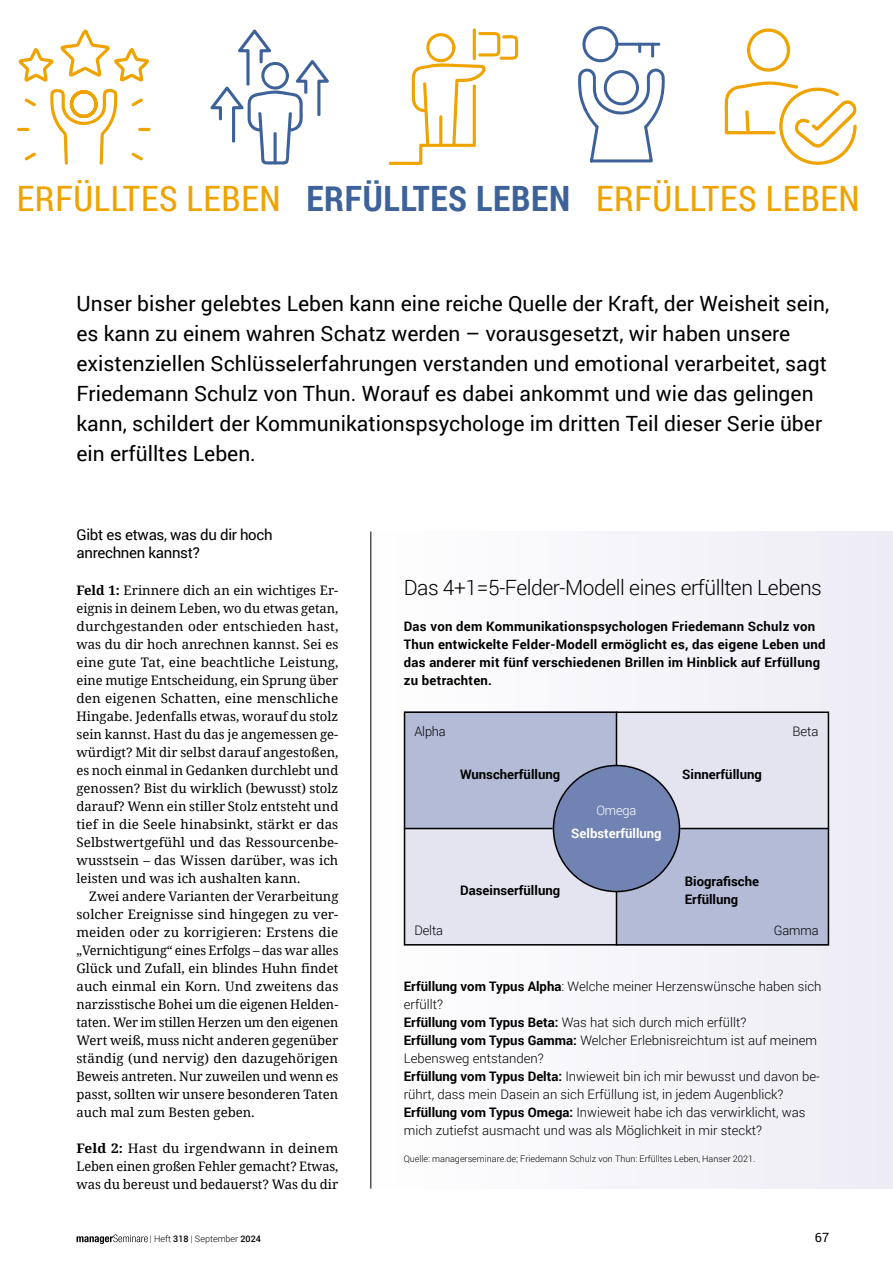
<style>
.page{position:relative;width:893px;height:1263px;background:#fff}
.page>*{position:absolute;margin:0;border:0;box-sizing:border-box;transform-origin:0 0}
.t1{font:34.95px "Roboto Condensed";letter-spacing:.02em;color:#efa300}
.Vorspann{font:21px/30px "Roboto";color:#000}
.Standard_Titel{font:300 21px "Roboto";letter-spacing:-.02em;color:#000}
.Subhead{font:15px/18px "Roboto";letter-spacing:-.02em;color:#000}
.t2{font:13.2px/18px "Droid Serif";color:#000;text-align:justify}
.Standard_Paragraph{font:300 13.2px/18px "Roboto";color:#000}
.Standard_Vorspann{font:700 13.2px/18px "Roboto";letter-spacing:.02em;color:#000}
.t3{font:13.2px/18px "Droid Serif";color:#000;text-align:justify;scale:1.04 1}
.Standard_Vorspann-2{font:700 13.2px "Roboto";color:#000}
.t4{font:700 13.2px "Roboto";color:#fff}
.t5{font:300 13.2px "Roboto";letter-spacing:-.01em;color:#fff}
.t6{font:12.75px "Roboto";color:#000}
.Standard_Quelle{font:300 9px "Roboto";color:#000}
.s1{font-weight:700;color:#3d629a}
.s2{font-weight:700}
.s3{font-weight:500}
</style>
<div class="page">
<svg style="left:77px;top:1234px;width:71px;height:10px"></svg>
<svg style="left:17px;top:29px;width:134px;height:136px"></svg>
<svg style="left:210px;top:29px;width:119px;height:136px"></svg>
<svg style="left:388px;top:28px;width:131px;height:137px"></svg>
<svg style="left:578px;top:26px;width:87px;height:137px"></svg>
<svg style="left:747px;top:28px;width:44px;height:44px"></svg>
<svg style="left:724px;top:81px;width:133px;height:84px"></svg>
<div style="left:371px;top:531px;width:522px;height:657px;background:#f6f5fa"></div>
<div style="left:404px;top:711px;width:212px;height:117px;background:#b4bbd6"></div>
<div style="left:404px;top:828px;width:212px;height:117px;background:#e3e4f0"></div>
<div style="left:616px;top:828px;width:213px;height:117px;background:#b4bbd6"></div>
<div style="left:616px;top:711px;width:213px;height:117px;background:#e3e4f0"></div>
<div style="left:404px;top:711px;width:425px;height:234px;border:2px solid #000"></div>
<div style="left:553px;top:765px;width:126px;height:126px;background:#7183b2;border-radius:50%"></div>
<hr style="left:616px;top:711px;width:1px;height:54px;background:#000">
<hr style="left:616px;top:891px;width:1px;height:54px;background:#000">
<hr style="left:680px;top:828px;width:149px;height:1px;background:#000">
<hr style="left:404px;top:828px;width:149px;height:1px;background:#000">
<hr style="left:371px;top:531px;width:1px;height:657px;background:#000">
<h1 class="t1" style="left:17px;top:175px;width:844px">ERFÜLLTES LEBEN <span class="s1">ERFÜLLTES LEBEN</span> ERFÜLLTES LEBEN</h1>
<p class="Vorspann" style="left:77px;top:288px;width:754px">Unser bisher gelebtes Leben kann eine reiche Quelle der Kraft, der Weisheit sein, es kann zu einem wahren Schatz werden – vorausgesetzt, wir haben unsere existenziellen Schlüsselerfahrungen verstanden und emotional verarbeitet, sagt Friedemann Schulz von Thun. Worauf es dabei ankommt und wie das gelingen kann, schildert der Kommunikationspsychologe im dritten Teil dieser Serie über ein erfülltes Leben.</p>
<p class="Subhead" style="left:77px;top:526px;width:198px">Gibt es etwas, was du dir hoch anrechnen kannst?</p>
<p class="t2" style="left:77px;top:581px;width:263px"><span class="s2">Feld 1:</span> Erinnere dich an ein wichtiges Er&shy;eignis in deinem Leben, wo du etwas getan, durchgestanden oder entschieden hast, was du dir hoch anrechnen kannst. Sei es eine gute Tat, eine beachtliche Leistung, eine mutige Entscheidung, ein Sprung über den eigenen Schatten, eine menschliche Hingabe. Jedenfalls etwas, worauf du stolz sein kannst. Hast du das je angemessen ge&shy;würdigt? Mit dir selbst darauf angestoßen, es noch einmal in Gedanken durchlebt und genossen? Bist du wirklich (bewusst) stolz darauf? Wenn ein stiller Stolz entsteht und tief in die Seele hinabsinkt, stärkt er das Selbstwertgefühl und das Ressourcenbe&shy;wusstsein – das Wissen darüber, was ich leisten und was ich aushalten kann.</p>
<p class="t2" style="left:77px;top:887px;width:263px;text-indent:13px">Zwei andere Varianten der Verarbeitung solcher Ereignisse sind hingegen zu ver&shy;meiden oder zu korrigieren: Erstens die „Vernichtigung“ eines Erfolgs – das war alles Glück und Zufall, ein blindes Huhn findet auch einmal ein Korn. Und zweitens das narzisstische Bohei um die eigenen Helden&shy;taten. Wer im stillen Herzen um den eigenen Wert weiß, muss nicht anderen gegenüber ständig (und nervig) den dazugehörigen Beweis antreten. Nur zuweilen und wenn es passt, sollten wir unsere besonderen Taten auch mal zum Besten geben.</p>
<p class="t3" style="left:77px;top:1139px;width:253px"><span class="s2">Feld 2:</span> Hast du irgendwann in deinem Leben einen großen Fehler gemacht? Etwas, was du bereust und bedauerst? Was du dir</p>
<p class="Standard_Titel" style="left:404px;top:572px;width:420px">Das 4+1=5-Felder-Modell eines erfüllten Lebens</p>
<p class="Standard_Vorspann" style="left:404px;top:616px;width:423px">Das von dem Kommunikationspsychologen Friedemann Schulz von Thun entwickelte Felder-Modell ermöglicht es, das eigene Leben und das anderer mit fünf verschiedenen Brillen im Hinblick auf Erfüllung zu betrachten.</p>
<p class="Standard_Paragraph" style="left:414px;top:722px;width:33px">Alpha</p>
<p class="Standard_Vorspann-2" style="left:460px;top:765px;width:102px">Wunscherfüllung</p>
<p class="t5" style="left:596px;top:801px;width:42px">Omega</p>
<p class="t4" style="left:571px;top:823px;width:92px">Selbsterfüllung</p>
<p class="Standard_Paragraph" style="left:414px;top:921px;width:30px">Delta</p>
<p class="Standard_Vorspann-2" style="left:460px;top:881px;width:102px">Daseinserfüllung</p>
<p class="Standard_Vorspann-2" style="left:682px;top:765px;width:81px">Sinnerfüllung</p>
<p class="Standard_Paragraph" style="left:792px;top:722px;width:28px">Beta</p>
<p class="Standard_Vorspann-2" style="left:685px;top:872px;width:76px">Biografische</p>
<p class="Standard_Vorspann-2" style="left:685px;top:890px;width:55px">Erfüllung</p>
<p class="Standard_Paragraph" style="left:774px;top:921px;width:46px">Gamma</p>
<p class="Standard_Paragraph" style="left:404px;top:976px;width:419px"><span class="s2">Erfüllung vom Typus Alpha</span>: Welche meiner Herzenswünsche haben sich erfüllt?</p>
<p class="Standard_Paragraph" style="left:404px;top:1012px;width:344px"><span class="s2">Erfüllung vom Typus Beta:</span> Was hat sich durch mich erfüllt?</p>
<p class="Standard_Paragraph" style="left:404px;top:1030px;width:415px"><span class="s2">Erfüllung vom Typus Gamma:</span> Welcher Erlebnisreichtum ist auf meinem<br>Lebensweg entstanden?</p>
<p class="Standard_Paragraph" style="left:404px;top:1066px;width:418px"><span class="s2">Erfüllung vom Typus Delta:</span> Inwieweit bin ich mir bewusst und davon be&shy;rührt, dass mein Dasein an sich Erfüllung ist, in jedem Augenblick?</p>
<p class="Standard_Paragraph" style="left:404px;top:1102px;width:403px"><span class="s2">Erfüllung vom Typus Omega:</span> Inwieweit habe ich das verwirklicht, was mich zutiefst ausmacht und was als Möglichkeit in mir steckt?</p>
<p class="Standard_Quelle" style="left:404px;top:1152px;width:353px">Quelle: managerseminare.de; Friedemann Schulz von Thun: Erfülltes Leben, Hanser 2021.</p>
<p class="Standard_Quelle" style="left:150px;top:1233px;width:113px">| Heft <span class="s3">318</span> | September <span class="s3">2024</span></p>
<p class="t6" style="left:815px;top:1228px;width:16px">67</p>
</div>
